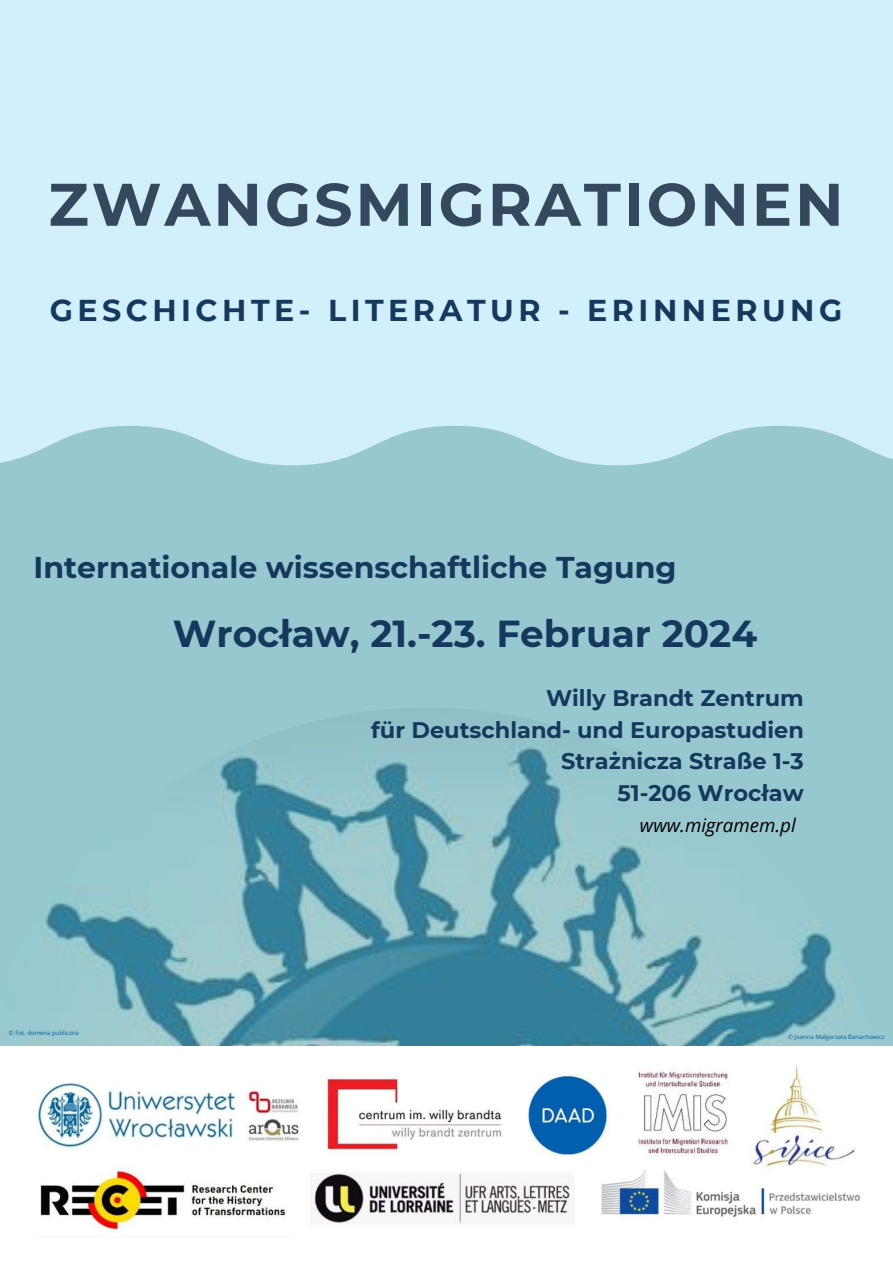
<style>
.page{position:relative;width:893px;height:1263px;background:#d1f0fc}
.page>*{position:absolute;margin:0;border:0;box-sizing:border-box;transform-origin:0 0}
.t1{font:700 60px "Montserrat";letter-spacing:.05em;color:#34495e}
.t2{font:700 37.5px "Montserrat";color:#15395d}
.t3{font:700 30.08px "Montserrat";letter-spacing:.15em;color:#15395d}
.t4{font:700 30px "Montserrat";color:#15395d}
.t5{font:700 22.5px/31.5px "Montserrat";color:#15395d;text-align:right}
.t6{font:italic 18.75px "Open Sans";color:#000}
.t7{font:6px "Open Sans";color:#0c5e90}
</style>
<div class="page">
<svg style="left:0;top:426px;width:893px;height:621px;background:#8bbec7"></svg>
<img style="left:0;top:1047px;width:893px;height:216px">
<h1 class="t1" style="left:48px;top:168px;width:796px">ZWANGSMIGRATIONEN</h1>
<h3 class="t3" style="left:50px;top:292px;width:794px">GESCHICHTE- LITERATUR - ERINNERUNG</h3>
<h3 class="t4" style="left:34px;top:548px;width:644px">Internationale wissenschaftliche Tagung</h3>
<h2 class="t2" style="left:173px;top:611px;width:586px">Wrocław, 21.-23. Februar 2024</h2>
<p class="t5" style="left:371px;top:683px;width:434px">Willy Brandt Zentrum<br>für Deutschland- und Europastudien<br>Strażnicza Straße 1-3<br>51-206 Wrocław</p>
<p class="t7" style="left:9px;top:1029px;width:72px">© Fot. domena publiczna</p>
<p class="t6" style="left:640px;top:812px;width:157px">www.migramem.pl</p>
<p class="t7" style="left:788px;top:1032px;width:98px">© Joanna Małgorzata Banachowicz</p>
</div>
